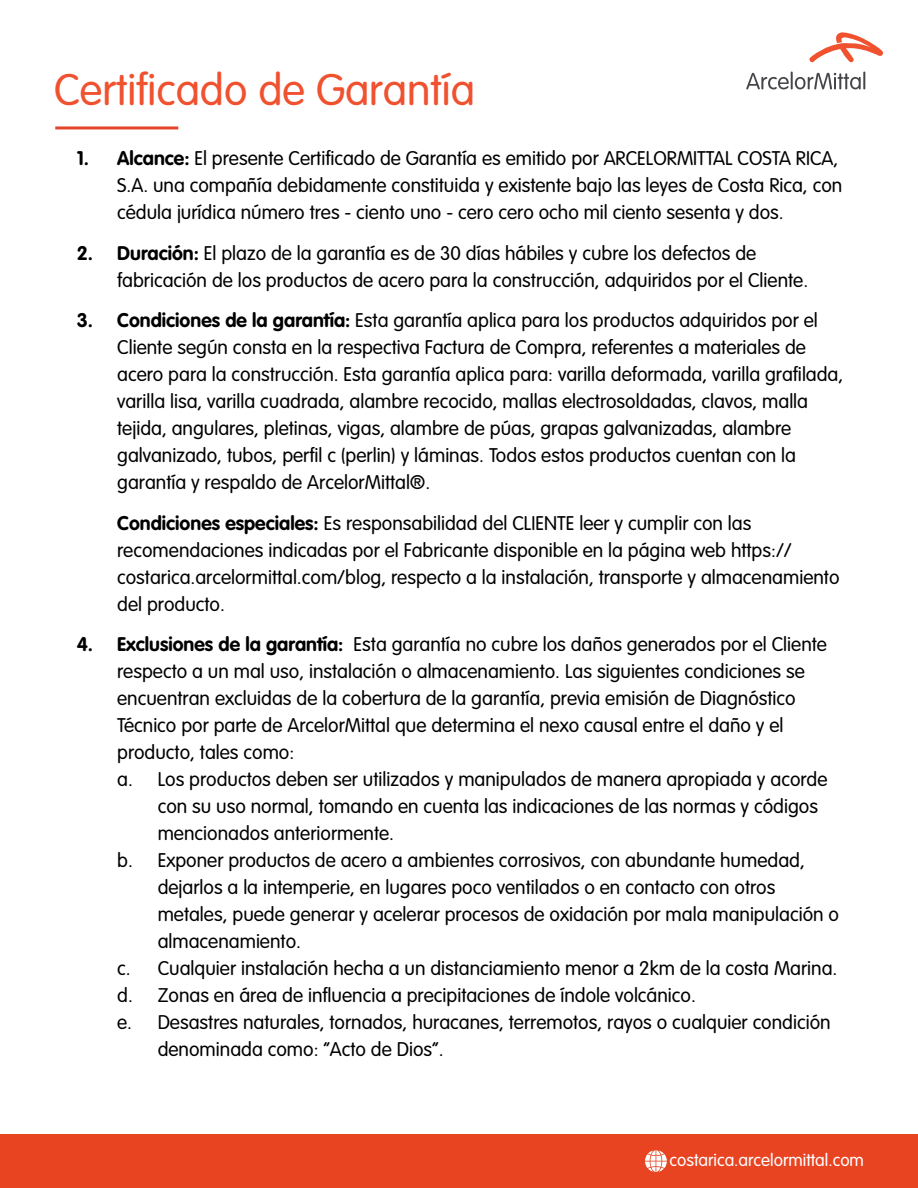
<style>
.page{position:relative;width:918px;height:1188px;background:#fff}
.page>*{position:absolute;margin:0;border:0;box-sizing:border-box;transform-origin:0 0}
.t1{font:300 43.5px "VAG Rounded Std";color:#f0512f}
.t2{font:300 19.5px/27px "VAG Rounded Std";color:#000}
.t3{font:300 17.25px "VAG Rounded Std";color:#fff}
.s1{font-weight:700}
</style>
<div class="page">
<div style="left:0;top:1134px;width:918px;height:54px;background:#e84422"></div>
<svg style="left:746px;top:72px;width:119px;height:17px"></svg>
<svg style="left:809px;top:32px;width:74px;height:31px"></svg>
<svg style="left:645px;top:1150px;width:22px;height:22px"></svg>
<hr style="left:55px;top:126px;width:123px;height:3px;background:#e6452d">
<h1 class="t1" style="left:54px;top:65px;width:422px">Certificado de Garantía</h1>
<p class="t2" style="left:117px;top:146px;width:727px;text-indent:-41px"><span class="s1">1. Alcance:</span> El presente Certificado de Garantía es emitido por ARCELORMITTAL COSTA RICA,<br>S.A. una compañía debidamente constituida y existente bajo las leyes de Costa Rica, con cédula jurídica número tres - ciento uno - cero cero ocho mil ciento sesenta y dos.</p>
<p class="t2" style="left:117px;top:240px;width:693px;text-indent:-41px"><span class="s1">2. Duración:</span> El plazo de la garantía es de 30 días hábiles y cubre los defectos de fabricación de los productos de acero para la construcción, adquiridos por el Cliente.</p>
<p class="t2" style="left:117px;top:308px;width:728px;text-indent:-41px"><span class="s1">3. Condiciones de la garantía:</span> Esta garantía aplica para los productos adquiridos por el Cliente según consta en la respectiva Factura de Compra, referentes a materiales de acero para la construcción. Esta garantía aplica para: varilla deformada, varilla grafilada, varilla lisa, varilla cuadrada, alambre recocido, mallas electrosoldadas, clavos, malla tejida, angulares, pletinas, vigas, alambre de púas, grapas galvanizadas, alambre galvanizado, tubos, perfil c (perlin) y láminas. Todos estos productos cuentan con la garantía y respaldo de ArcelorMittal®.</p>
<p class="t2" style="left:117px;top:510px;width:724px"><span class="s1">Condiciones especiales:</span> Es responsabilidad del CLIENTE leer y cumplir con las recomendaciones indicadas por el Fabricante disponible en la página web https:// costarica.arcelormittal.com/blog, respecto a la instalación, transporte y almacenamiento del producto.</p>
<p class="t2" style="left:77px;top:632px;width:752px"><span class="s1">4. Exclusiones de la garantía:</span> Esta garantía no cubre los daños generados por el Cliente</p>
<p class="t2" style="left:117px;top:659px;width:689px">respecto a un mal uso, instalación o almacenamiento. Las siguientes condiciones se</p>
<p class="t2" style="left:117px;top:686px;width:680px">encuentran excluidas de la cobertura de la garantía, previa emisión de Diagnóstico</p>
<p class="t2" style="left:117px;top:713px;width:668px">Técnico por parte de ArcelorMittal que determina el nexo causal entre el daño y el</p>
<p class="t2" style="left:117px;top:740px;width:179px">producto, tales como:</p>
<p class="t2" style="left:117px;top:767px;width:712px">a. Los productos deben ser utilizados y manipulados de manera apropiada y acorde</p>
<p class="t2" style="left:158px;top:794px;width:662px">con su uso normal, tomando en cuenta las indicaciones de las normas y códigos</p>
<p class="t2" style="left:158px;top:821px;width:238px">mencionados anteriormente.</p>
<p class="t2" style="left:117px;top:848px;width:689px">b. Exponer productos de acero a ambientes corrosivos, con abundante humedad,</p>
<p class="t2" style="left:158px;top:875px;width:619px">dejarlos a la intemperie, en lugares poco ventilados o en contacto con otros</p>
<p class="t2" style="left:158px;top:902px;width:683px">metales, puede generar y acelerar procesos de oxidación por mala manipulación o</p>
<p class="t2" style="left:158px;top:929px;width:145px">almacenamiento.</p>
<p class="t2" style="left:117px;top:956px;width:722px">c. Cualquier instalación hecha a un distanciamiento menor a 2km de la costa Marina.</p>
<p class="t2" style="left:117px;top:983px;width:580px">d. Zonas en área de influencia a precipitaciones de índole volcánico.</p>
<p class="t2" style="left:117px;top:1010px;width:715px">e. Desastres naturales, tornados, huracanes, terremotos, rayos o cualquier condición</p>
<p class="t2" style="left:158px;top:1037px;width:287px">denominada como: “Acto de Dios”.</p>
<p class="t3" style="left:670px;top:1150px;width:196px">costarica.arcelormittal.com</p>
</div>
